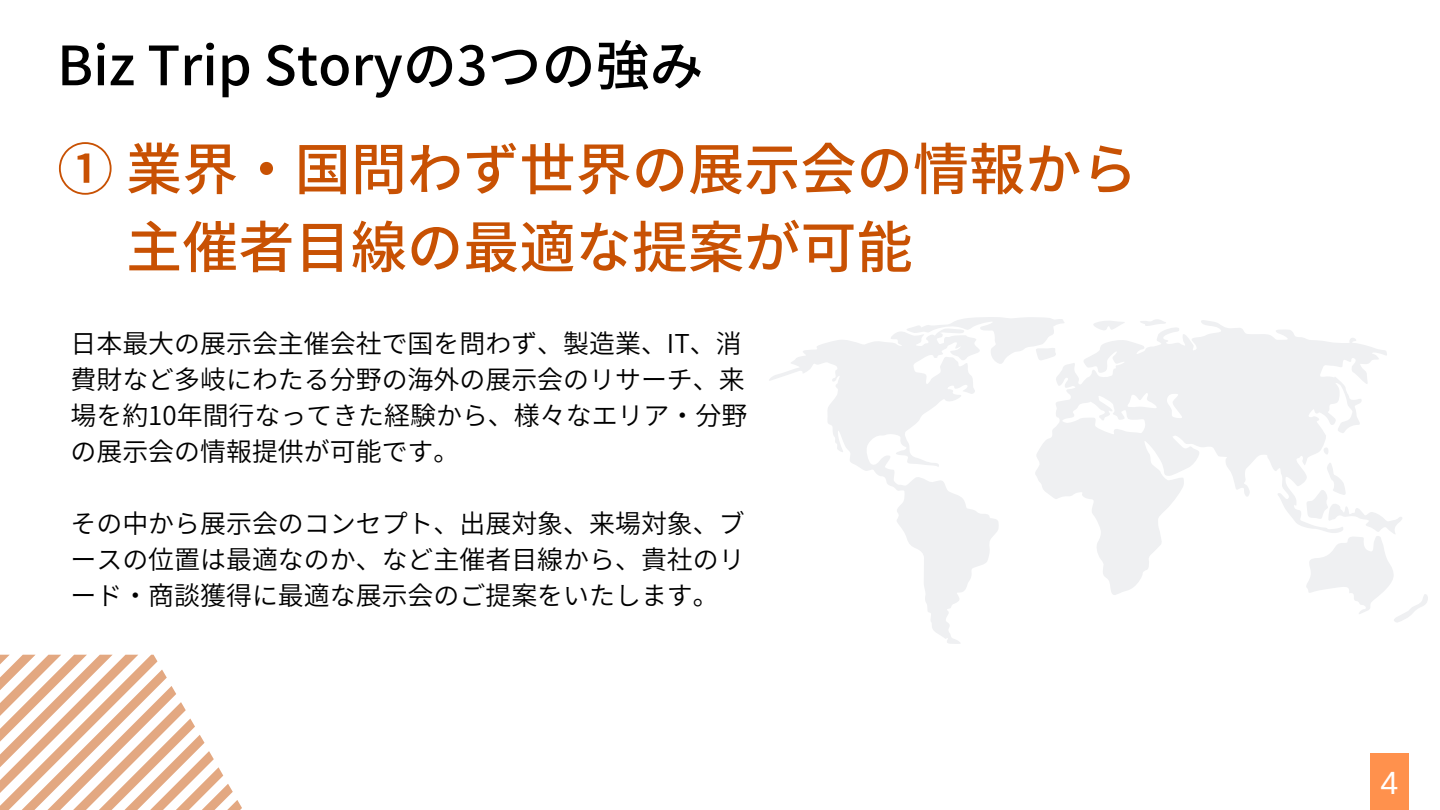
<style>
.page{position:relative;width:1440px;height:810px;background:#fff}
.page>*{position:absolute;margin:0;border:0;box-sizing:border-box;transform-origin:0 0}
.t1{font:500 56.2px/78px "Noto Sans JP";color:#c85103}
.t2{font:500 54px "Noto Sans JP";color:#000}
.t3{font:32.2px "Arimo";color:#fff}
.t4{font:600 25.9px/36px "Noto Sans JP";color:#000}
</style>
<div class="page">
<svg style="left:1035px;top:319px;width:352px;height:276px;fill:#eff0f2"></svg>
<svg style="left:1304px;top:446px;width:124px;height:176px"></svg>
<svg style="left:769px;top:332px;width:230px;height:312px"></svg>
<svg style="left:902px;top:317px;width:165px;height:48px"></svg>
<div style="left:1370px;top:753px;width:39px;height:57px;background:#ff914d"></div>
<svg style="left:0;top:655px;width:242px;height:155px"></svg>
<h2 class="t2" style="left:57px;top:23px;width:648px">Biz Trip Storyの3つの強み</h2>
<h1 class="t1" style="left:126px;top:127px;width:1013px;text-indent:-69px">① 業界・国問わず世界の展示会の情報から主催者目線の最適な提案が可能</h1>
<p class="t4" style="left:70px;top:324px;width:678px">日本最大の展示会主催会社で国を問わず、製造業、IT、消費財など多岐にわたる分野の海外の展示会のリサーチ、来場を約10年間行なってきた経験から、様々なエリア・分野の展示会の情報提供が可能です。</p>
<p class="t4" style="left:70px;top:504px;width:676px;text-align:justify">その中から展示会のコンセプト、出展対象、来場対象、ブースの位置は最適なのか、など主催者目線から、貴社のリード・商談獲得に最適な展示会のご提案をいたします。</p>
<p class="t3" style="left:1381px;top:765px;width:19px">4</p>
</div>
